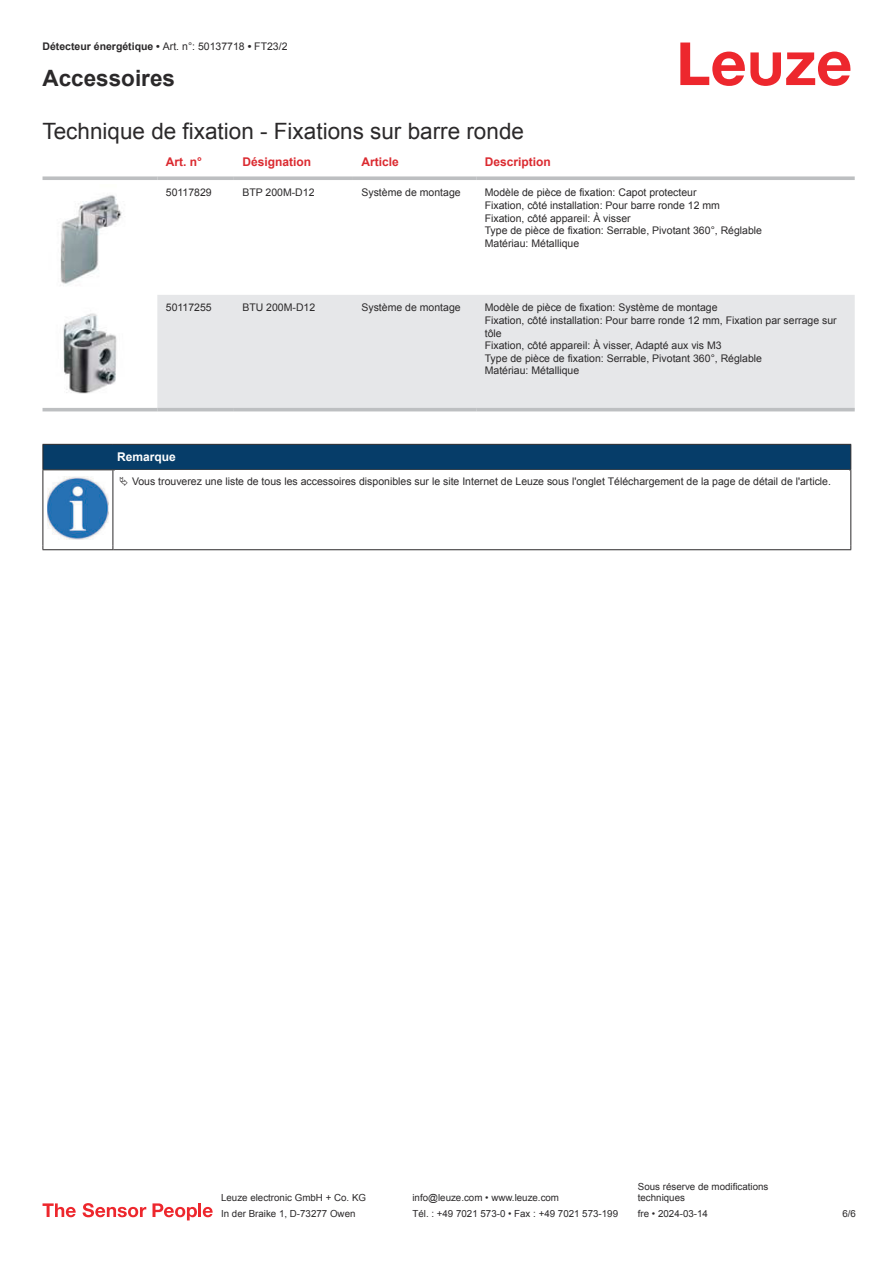
<style>
.page{position:relative;width:893px;height:1263px;background:#fff}
.page>*{position:absolute;margin:0;border:0;box-sizing:border-box;transform-origin:0 0}
.t1{font:22.5px "Arial";color:#2b292a}
.t2{font:700 22.5px "Arial";color:#2b292a}
.t3{font:700 12px "Arial";color:#db2a30}
.t4{font:700 12px "Arial";color:#fff}
.t5{font:10.5px/12.6px "Arial";color:#2b292a}
.t6{font:700 10.5px "Arial";color:#2b292a}
.t7{font:9.75px/11.7px "Arial";color:#2b292a}
.s1{font-weight:400}
</style>
<div class="page">
<svg style="left:680px;top:43px;width:170px;height:43px"></svg>
<div style="left:157px;top:295px;width:698px;height:113px;background:#e6e7e9"></div>
<svg style="left:43px;top:176px;width:114px;height:4px"></svg>
<svg style="left:157px;top:176px;width:77px;height:4px"></svg>
<svg style="left:234px;top:176px;width:119px;height:4px"></svg>
<svg style="left:353px;top:176px;width:123px;height:4px"></svg>
<svg style="left:476px;top:176px;width:379px;height:4px;background:#c4c6c8"></svg>
<hr style="left:43px;top:408px;width:114px;height:3px;background:#bdbfc1">
<hr style="left:157px;top:408px;width:77px;height:3px;background:#bdbfc1">
<hr style="left:234px;top:408px;width:119px;height:3px;background:#bdbfc1">
<hr style="left:353px;top:408px;width:123px;height:3px;background:#bdbfc1">
<hr style="left:476px;top:408px;width:379px;height:3px;background:#bdbfc1">
<img style="left:60px;top:195px;width:62px;height:89px">
<img style="left:63px;top:313px;width:54px;height:81px">
<div style="left:43px;top:444px;width:808px;height:26px;background:#063d69"></div>
<hr style="left:113px;top:469px;width:738px;height:1px;background:#2b292a">
<hr style="left:43px;top:470px;width:1px;height:75px;background:#2b292a">
<hr style="left:113px;top:470px;width:1px;height:75px;background:#2b292a">
<hr style="left:850px;top:470px;width:1px;height:75px;background:#2b292a">
<hr style="left:43px;top:549px;width:70px;height:1px;background:#2b292a">
<hr style="left:113px;top:549px;width:738px;height:1px;background:#2b292a">
<img style="left:47px;top:476px;width:61px;height:63px">
<svg style="left:43px;top:1203px;width:33px;height:14px"></svg>
<svg style="left:83px;top:1203px;width:63px;height:14px"></svg>
<svg style="left:153px;top:1203px;width:44px;height:17px"></svg>
<hr style="left:198px;top:1203px;width:3px;height:14px;background:#ed272d">
<svg style="left:203px;top:1207px;width:10px;height:10px"></svg>
<p class="t6" style="left:43px;top:43px;width:246px">Détecteur énergétique • <span class="s1">Art. n°: 50137718</span> • <span class="s1">FT23/2</span></p>
<h1 class="t2" style="left:43px;top:70px;width:134px">Accessoires</h1>
<h1 class="t1" style="left:43px;top:123px;width:483px">Technique de fixation - Fixations sur barre ronde</h1>
<p class="t3" style="left:166px;top:157px;width:38px">Art. n°</p>
<p class="t3" style="left:242px;top:157px;width:70px">Désignation</p>
<p class="t3" style="left:361px;top:157px;width:39px">Article</p>
<p class="t3" style="left:485px;top:157px;width:68px">Description</p>
<p class="t5" style="left:166px;top:187px;width:47px">50117829</p>
<p class="t5" style="left:242px;top:187px;width:74px">BTP 200M-D12</p>
<p class="t5" style="left:361px;top:187px;width:101px">Système de montage</p>
<p class="t5" style="left:485px;top:187px;width:279px">Modèle de pièce de fixation: Capot protecteur<br>Fixation, côté installation: Pour barre ronde 12 mm Fixation, côté appareil: À visser<br>Type de pièce de fixation: Serrable, Pivotant 360°, Réglable Matériau: Métallique</p>
<p class="t5" style="left:166px;top:302px;width:47px">50117255</p>
<p class="t5" style="left:242px;top:302px;width:74px">BTU 200M-D12</p>
<p class="t5" style="left:361px;top:302px;width:101px">Système de montage</p>
<p class="t5" style="left:485px;top:302px;width:353px">Modèle de pièce de fixation: Système de montage<br>Fixation, côté installation: Pour barre ronde 12 mm, Fixation par serrage sur tôle<br>Fixation, côté appareil: À visser, Adapté aux vis M3<br>Type de pièce de fixation: Serrable, Pivotant 360°, Réglable<br>Matériau: Métallique</p>
<p class="t4" style="left:117px;top:452px;width:60px">Remarque</p>
<p class="t5" style="left:132px;top:476px;width:700px">Vous trouverez une liste de tous les accessoires disponibles sur le site Internet de Leuze sous l'onglet Téléchargement de la page de détail de l'article.</p>
<p class="t7" style="left:221px;top:1193px;width:146px">Leuze electronic GmbH + Co. KG</p>
<p class="t7" style="left:412px;top:1193px;width:148px">info@leuze.com • www.leuze.com</p>
<p class="t7" style="left:638px;top:1181px;width:132px">Sous réserve de modifications techniques</p>
<p class="t7" style="left:221px;top:1209px;width:136px">In der Braike 1, D-73277 Owen</p>
<p class="t7" style="left:412px;top:1209px;width:207px">Tél. : +49 7021 573-0 • Fax : +49 7021 573-199</p>
<p class="t7" style="left:638px;top:1209px;width:72px">fre • 2024-03-14</p>
<p class="t7" style="left:842px;top:1209px;width:15px">6 /6</p>
</div>
